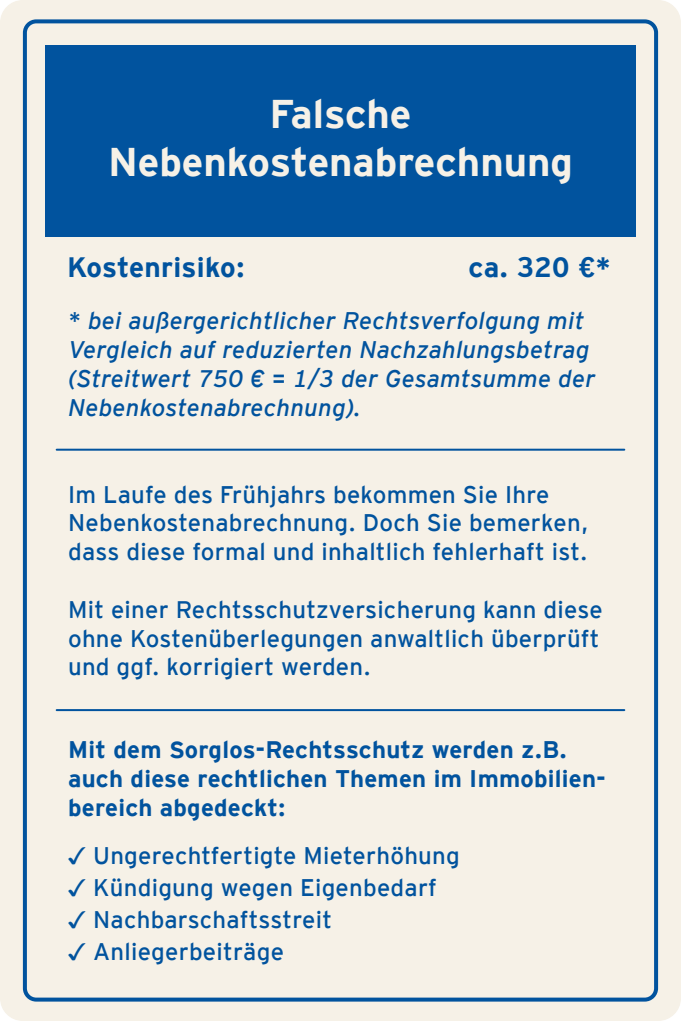
<style>
.page{position:relative;width:681px;height:1021px;background:#fff}
.page>*{position:absolute;margin:0;border:0;box-sizing:border-box;transform-origin:0 0}
.t1{font:700 40px/48px "CC Interstate";color:#f6f1e7;text-align:center}
.t2{font:700 28px "CC Interstate";letter-spacing:.01em;color:#01539e}
.t3{font:24px/28.8px "CC Interstate";letter-spacing:.01em;color:#01539e}
.t4{font:italic 24px/28.8px "CC Interstate";letter-spacing:.01em;color:#01539e}
.t5{font:700 24px/28.8px "CC Interstate";letter-spacing:.01em;color:#01539e}
.s1{font-family:"Arial Unicode MS"}
</style>
<div class="page">
<div style="left:0;top:0;width:680px;height:1020px;background:#f6f1e7;border-radius:23px"></div>
<div style="left:23px;top:19px;width:634px;height:982px;border:4px solid #01539e;border-radius:11px"></div>
<div style="left:45px;top:45px;width:590px;height:192px;background:#01539e"></div>
<hr style="left:57px;top:448px;width:567px;height:2px;background:#01539e">
<hr style="left:57px;top:709px;width:567px;height:2px;background:#01539e">
<h1 class="t1" style="left:108px;top:90px;width:466px">Falsche<br>Nebenkostenabrechnung</h1>
<p class="t2" style="left:67px;top:251px;width:179px">Kostenrisiko:</p>
<p class="t2" style="left:468px;top:251px;width:143px">ca. 320 €*</p>
<p class="t4" style="left:68px;top:306px;width:528px">* bei außergerichtlicher Rechtsverfolgung mit Vergleich auf reduzierten Nachzahlungsbetrag (Streitwert 750 € = 1/3 der Gesamtsumme der Nebenkostenabrechnung).</p>
<p class="t3" style="left:68px;top:479px;width:521px">Im Laufe des Frühjahrs bekommen Sie Ihre<br>Nebenkostenabrechnung. Doch Sie bemerken, dass diese formal und inhaltlich fehlerhaft ist.</p>
<p class="t3" style="left:68px;top:594px;width:536px">Mit einer Rechtsschutzversicherung kann diese ohne Kostenüberlegungen anwaltlich überprüft und ggf. korrigiert werden.</p>
<p class="t5" style="left:68px;top:735px;width:539px">Mit dem Sorglos-Rechtsschutz werden z.B. auch diese rechtlichen Themen im Immobilien&shy;bereich abgedeckt:</p>
<p class="t3" style="left:68px;top:841px;width:393px"><span class="s1">✓</span> Ungerechtfertigte Mieterhöhung</p>
<p class="t3" style="left:68px;top:873px;width:370px"><span class="s1">✓</span> Kündigung wegen Eigenbedarf</p>
<p class="t3" style="left:68px;top:905px;width:265px"><span class="s1">✓</span> Nachbarschaftsstreit</p>
<p class="t3" style="left:68px;top:937px;width:217px"><span class="s1">✓</span> Anliegerbeiträge</p>
</div>
